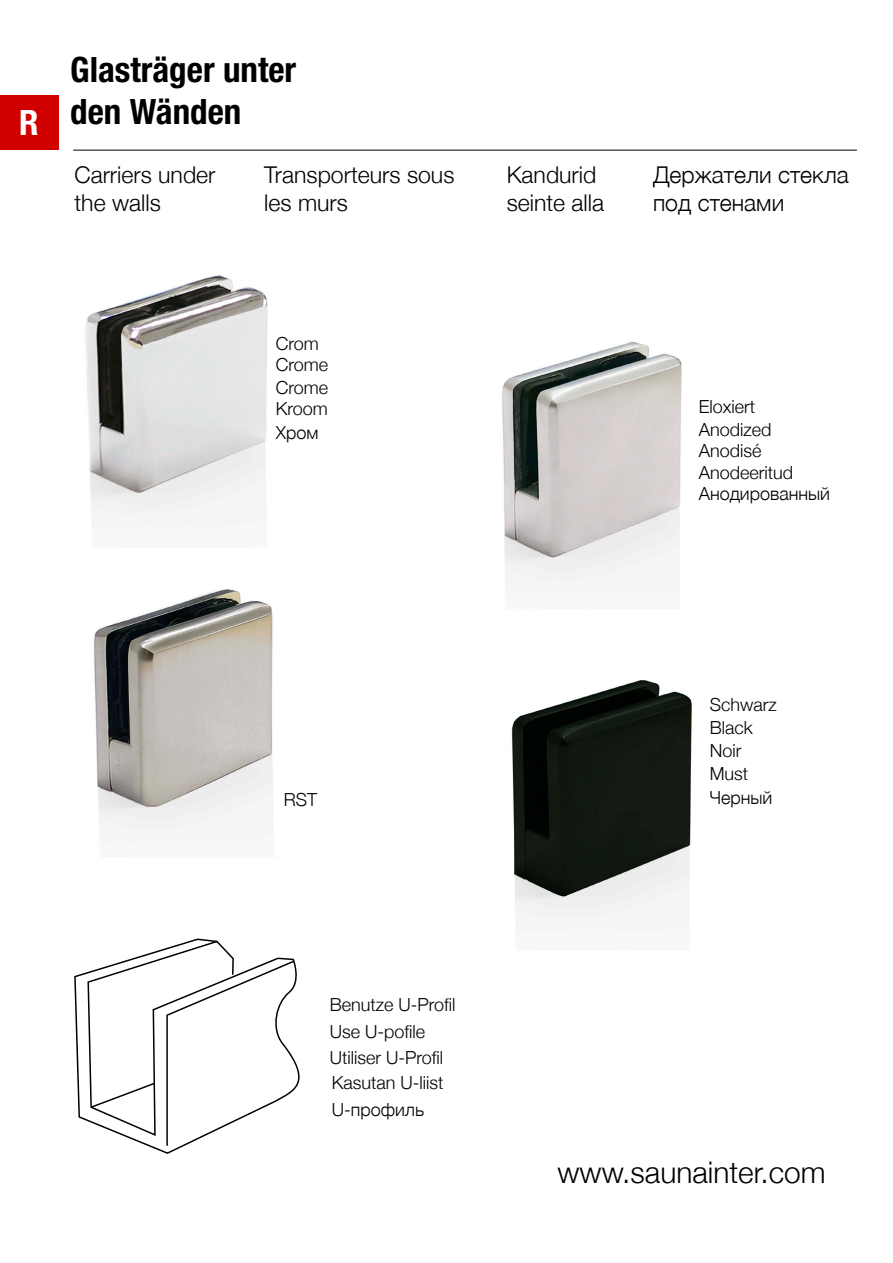
<style>
.page{position:relative;width:893px;height:1263px;background:#fff}
.page>*{position:absolute;margin:0;border:0;box-sizing:border-box;transform-origin:0 0}
.t1{font:700 condensed 34.95px/42px "Helvetica Neue LT Std";color:#000}
.t2{font:700 condensed 34.95px "Helvetica Neue LT Std";color:#fff}
.t3{font:300 29.85px "Helvetica Neue";color:#000}
.t4{font:300 23.1px/27.8px "Helvetica Neue";color:#000}
.t5{font:300 18px/23.1px "Helvetica Neue";color:#000}
</style>
<div class="page">
<img style="left:85px;top:275px;width:183px;height:255px">
<img style="left:502px;top:341px;width:180px;height:253px">
<img style="left:511px;top:680px;width:181px;height:252px">
<img style="left:94px;top:589px;width:179px;height:254px">
<div style="left:0;top:96px;width:59px;height:54px;background:#d10000"></div>
<hr style="left:73px;top:150px;width:784px;height:1px;background:#000">
<svg style="left:74px;top:938px;width:226px;height:216px"></svg>
<svg style="left:87px;top:940px;width:209px;height:207px"></svg>
<h1 class="t2" style="left:19px;top:101px;width:21px">R</h1>
<h1 class="t1" style="left:70px;top:48px;width:228px">Glasträger unter den Wänden</h1>
<p class="t4" style="left:74px;top:160px;width:143px">Carriers under the walls</p>
<p class="t4" style="left:264px;top:160px;width:192px">Transporteurs sous les murs</p>
<p class="t5" style="left:276px;top:331px;width:54px;line-height:22.2px">Crom<br>Crome<br>Crome<br>Kroom<br>Хром</p>
<p class="t4" style="left:507px;top:160px;width:99px">Kandurid seinte alla</p>
<p class="t4" style="left:653px;top:160px;width:197px">Держатели стекла под стенами</p>
<p class="t5" style="left:699px;top:394px;width:133px;line-height:21.9px">Eloxiert<br>Anodized<br>Аnodisé<br>Anodeeritud<br>Анодированный</p>
<p class="t5" style="left:284px;top:787px;width:35px">RST</p>
<p class="t5" style="left:330px;top:992px;width:127px">Benutze U-Profil</p>
<p class="t5" style="left:330px;top:1044px;width:115px;line-height:25.2px">Utiliser U-Profil<br>Kasutan U-liist</p>
<p class="t5" style="left:332px;top:1097px;width:94px">U-профиль</p>
<p class="t5" style="left:330px;top:1018px;width:97px">Use U-pofile</p>
<p class="t5" style="left:710px;top:692px;width:69px">Schwarz<br>Black<br>Noir<br>Must<br>Черный</p>
<h2 class="t3" style="left:557px;top:1148px;width:270px">www.saunainter.com</h2>
</div>
